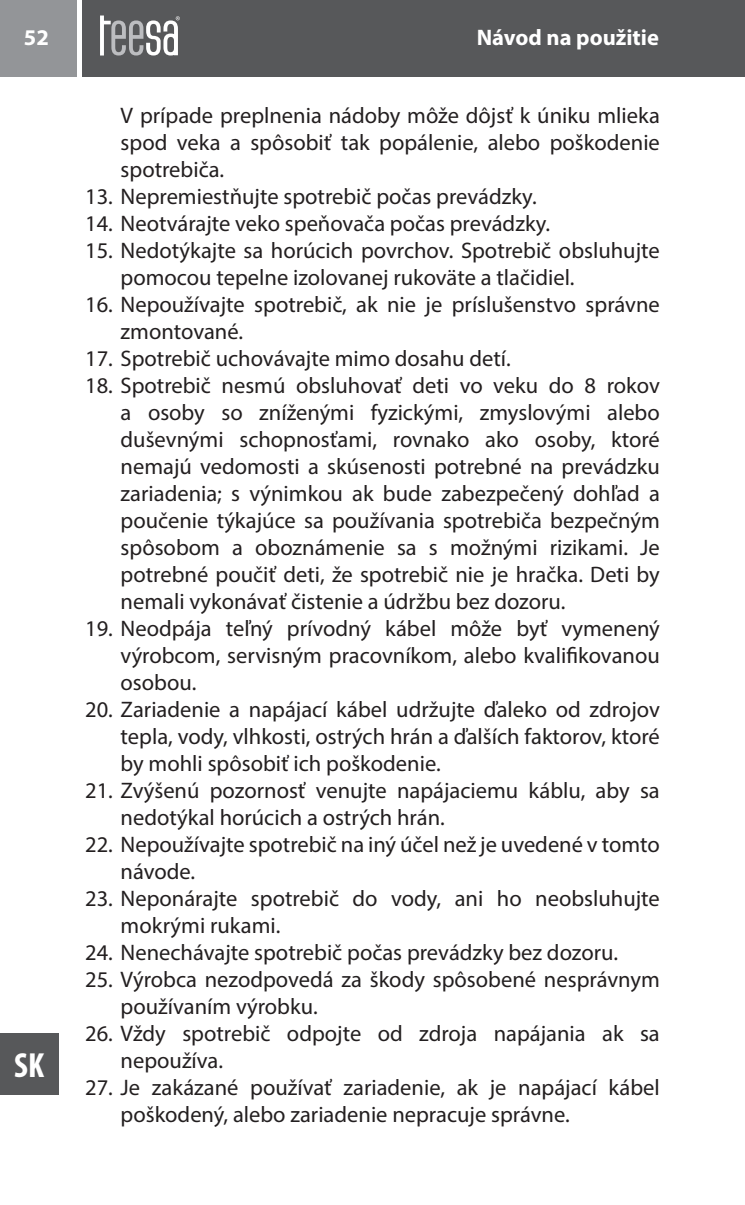
<style>
.page{position:relative;width:745px;height:1205px;background:#fff}
.page>*{position:absolute;margin:0;border:0;box-sizing:border-box;transform-origin:0 0}
.t1{font:700 condensed 35px "Myriad Pro";color:#fff}
.t2{font:22.5px/27px "Myriad Pro";color:#231f20}
.t3{font:700 22.5px "Myriad Pro";color:#fff}
</style>
<div class="page">
<div style="left:0;top:1033px;width:58px;height:61px;background:#57585a"></div>
<div style="left:0;top:0;width:77px;height:77px;background:#939598"></div>
<div style="left:83px;top:0;width:661px;height:77px;background:#57585a"></div>
<hr style="left:744px;top:0;width:1px;height:77px;background:#57585a">
<svg style="left:100px;top:16px;width:80px;height:40px"></svg>
<p class="t3" style="left:24px;top:26px;width:26px">52</p>
<p class="t3" style="left:476px;top:26px;width:183px">Návod na použitie</p>
<h1 class="t1" style="left:14px;top:1044px;width:31px">SK</h1>
<p class="t2" style="left:120px;top:103px;width:540px;text-align:justify">V prípade preplnenia nádoby môže dôjsť k úniku mlieka spod veka a spôsobiť tak popálenie, alebo poškodenie spotrebiča.</p>
<p class="t2" style="left:85px;top:184px;width:452px">13. Nepremiestňujte spotrebič počas prevádzky.</p>
<p class="t2" style="left:85px;top:211px;width:466px">14. Neotvárajte veko speňovača počas prevádzky.</p>
<p class="t2" style="left:120px;top:238px;width:540px;text-indent:-35px">15. Nedotýkajte sa horúcich povrchov. Spotrebič obsluhujte pomocou tepelne izolovanej rukoväte a tlačidiel.</p>
<p class="t2" style="left:120px;top:292px;width:540px;text-indent:-35px">16. Nepoužívajte spotrebič, ak nie je príslušenstvo správne zmontované.</p>
<p class="t2" style="left:85px;top:346px;width:427px">17. Spotrebič uchovávajte mimo dosahu detí.</p>
<p class="t2" style="left:120px;top:373px;width:540px;text-align:justify;text-indent:-35px">18. Spotrebič nesmú obsluhovať deti vo veku do 8 rokov a osoby so zníženými fyzickými, zmyslovými alebo duševnými schopnosťami, rovnako ako osoby, ktoré nemajú vedomosti a skúsenosti potrebné na prevádzku zariadenia; s výnimkou ak bude zabezpečený dohľad a poučenie týkajúce sa používania spotrebiča bezpečným spôsobom a oboznámenie sa s možnými rizikami. Je potrebné poučiť deti, že spotrebič nie je hračka. Deti by nemali vykonávať čistenie a údržbu bez dozoru.</p>
<p class="t2" style="left:120px;top:616px;width:540px;text-align:justify;text-indent:-35px">19. Neodpája teľný prívodný kábel môže byť vymenený výrobcom, servisným pracovníkom, alebo kvalifikovanou osobou.</p>
<p class="t2" style="left:120px;top:697px;width:540px;text-align:justify;text-indent:-35px">20. Zariadenie a napájací kábel udržujte ďaleko od zdrojov tepla, vody, vlhkosti, ostrých hrán a ďalších faktorov, ktoré by mohli spôsobiť ich poškodenie.</p>
<p class="t2" style="left:120px;top:778px;width:540px;text-indent:-35px">21. Zvýšenú pozornosť venujte napájaciemu káblu, aby sa nedotýkal horúcich a ostrých hrán.</p>
<p class="t2" style="left:120px;top:832px;width:540px;text-indent:-35px">22. Nepoužívajte spotrebič na iný účel než je uvedené v tomto návode.</p>
<p class="t2" style="left:120px;top:886px;width:540px;text-indent:-35px">23. Neponárajte spotrebič do vody, ani ho neobsluhujte mokrými rukami.</p>
<p class="t2" style="left:85px;top:940px;width:534px">24. Nenechávajte spotrebič počas prevádzky bez dozoru.</p>
<p class="t2" style="left:120px;top:967px;width:540px;text-indent:-35px">25. Výrobca nezodpovedá za škody spôsobené nesprávnym používaním výrobku.</p>
<p class="t2" style="left:120px;top:1021px;width:540px;text-indent:-35px">26. Vždy spotrebič odpojte od zdroja napájania ak sa nepoužíva.</p>
<p class="t2" style="left:120px;top:1075px;width:540px;text-indent:-35px">27. Je zakázané používať zariadenie, ak je napájací kábel poškodený, alebo zariadenie nepracuje správne.</p>
</div>
